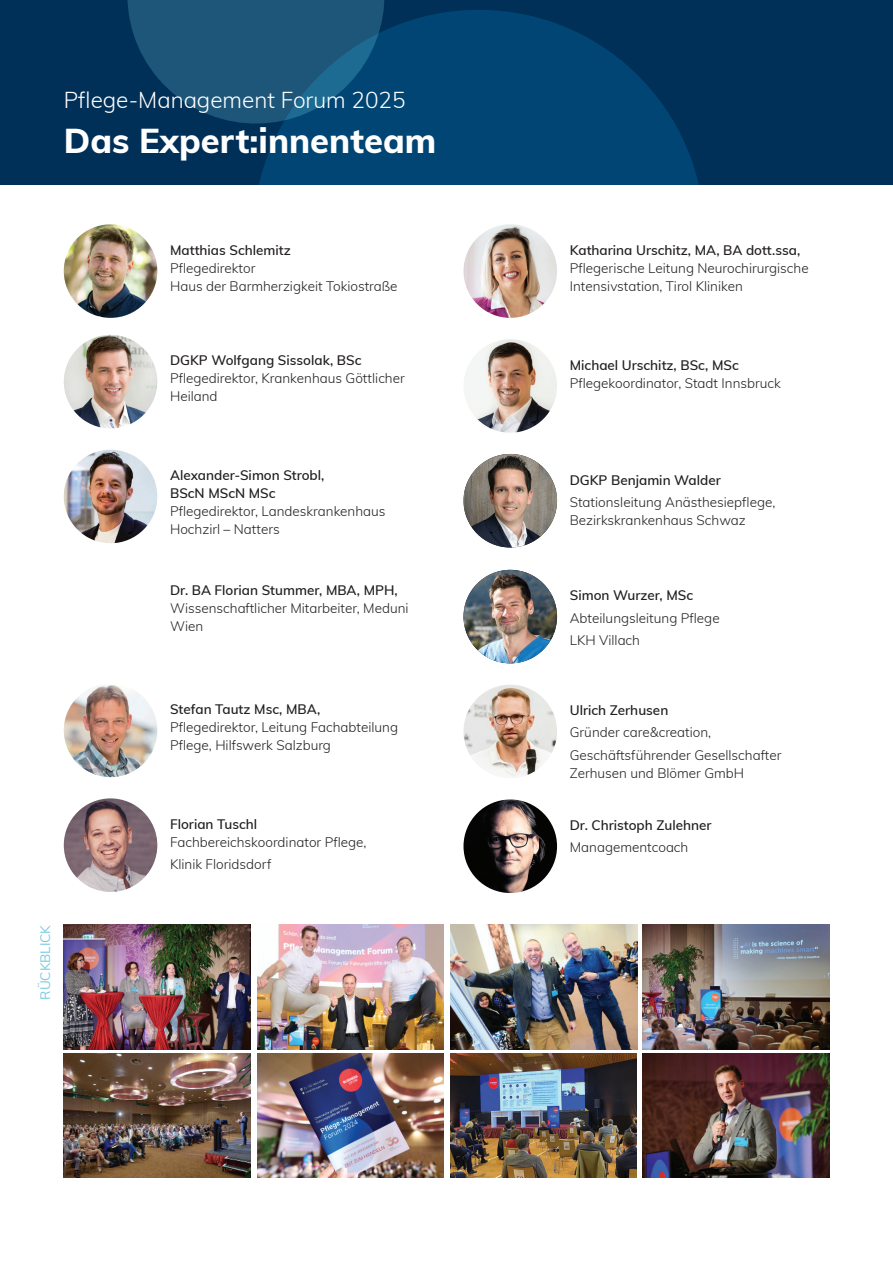
<style>
.page{position:relative;width:893px;height:1263px;background:#fff}
.page>*{position:absolute;margin:0;border:0;box-sizing:border-box;transform-origin:0 0}
.t1{font:800 34.5px "Muli";color:#fff}
.t2{font:300 22.5px "Muli";color:#fff}
.t3{font:300 13.5px/18px "Muli";color:#231f20}
.t4{font:600 13.5px/18px "Muli";color:#231f20}
.t5{font:13.5px "Muli";color:#7acae2}
</style>
<div class="page">
<div style="left:0;top:0;width:893px;height:185px;background:#003058"></div>
<svg style="left:127px;top:0;width:99px;height:120px"></svg>
<svg style="left:226px;top:0;width:473px;height:185px;fill:#004574"></svg>
<img style="left:64px;top:224px;width:93px;height:94px;border-radius:47px">
<img style="left:64px;top:335px;width:93px;height:93px;border-radius:47px">
<img style="left:64px;top:450px;width:93px;height:93px;border-radius:47px">
<img style="left:64px;top:684px;width:93px;height:93px;border-radius:47px">
<img style="left:64px;top:798px;width:93px;height:94px;border-radius:47px">
<img style="left:463px;top:224px;width:94px;height:94px;border-radius:47px">
<img style="left:463px;top:339px;width:94px;height:94px;border-radius:47px">
<img style="left:463px;top:454px;width:94px;height:93px;border-radius:47px">
<img style="left:463px;top:570px;width:94px;height:93px;border-radius:47px">
<img style="left:463px;top:685px;width:94px;height:93px;border-radius:47px">
<img style="left:463px;top:799px;width:94px;height:94px;border-radius:47px">
<img style="left:64px;top:925px;width:186px;height:124px">
<img style="left:257px;top:925px;width:187px;height:124px">
<img style="left:451px;top:925px;width:186px;height:124px">
<img style="left:64px;top:1054px;width:186px;height:124px">
<img style="left:257px;top:1054px;width:187px;height:124px">
<img style="left:642px;top:925px;width:187px;height:124px">
<img style="left:642px;top:1054px;width:187px;height:124px">
<img style="left:451px;top:1054px;width:186px;height:124px">
<h2 class="t2" style="left:64px;top:83px;width:343px">Pflege-Management Forum 2025</h2>
<h1 class="t1" style="left:64px;top:116px;width:374px">Das Expert:innenteam</h1>
<p class="t5" style="left:36px;top:1000px;width:76px;rotate:-90deg">RÜCKBLICK</p>
<p class="t4" style="left:170px;top:240px;width:122px">Matthias Schlemitz</p>
<p class="t3" style="left:170px;top:258px;width:229px">Pflegedirektor<br>Haus der Barmherzigkeit Tokiostraße</p>
<p class="t4" style="left:170px;top:351px;width:193px">DGKP Wolfgang Sissolak, BSc</p>
<p class="t3" style="left:170px;top:369px;width:236px">Pflegedirektor, Krankenhaus Göttlicher<br>Heiland</p>
<p class="t4" style="left:170px;top:466px;width:156px">Alexander-Simon Strobl,<br>BScN MScN MSc</p>
<p class="t3" style="left:170px;top:502px;width:217px">Pflegedirektor, Landeskrankenhaus<br>Hochzirl – Natters</p>
<p class="t4" style="left:170px;top:581px;width:229px">Dr. BA Florian Stummer, M BA, M PH ,</p>
<p class="t3" style="left:170px;top:599px;width:240px">Wissenschaftlicher Mitarbeiter, Meduni<br>Wien</p>
<p class="t4" style="left:170px;top:700px;width:152px">Stefan Tautz M sc, M BA,</p>
<p class="t3" style="left:170px;top:718px;width:229px">Pflegedirektor, Leitung Fachabteilung<br>Pflege, Hilfswerk Salzburg</p>
<p class="t4" style="left:170px;top:814px;width:89px">Florian Tuschl</p>
<p class="t3" style="left:170px;top:830px;width:198px;line-height:22.2px">Fachbereichskoordinator Pflege,<br>Klinik Floridsdorf</p>
<p class="t4" style="left:570px;top:240px;width:232px">Katharina U rschitz, MA, BA dott.ssa,</p>
<p class="t3" style="left:570px;top:258px;width:240px">Pflegerische Leitung Neurochirurgische<br>Intensivstation, Tirol Kliniken</p>
<p class="t4" style="left:570px;top:355px;width:170px">M ichael U rschitz, BSc, MSc</p>
<p class="t3" style="left:570px;top:373px;width:213px">Pflegekoordinator, Stadt Innsbruck</p>
<p class="t4" style="left:570px;top:470px;width:152px">DGKP Benjamin Walder</p>
<p class="t3" style="left:570px;top:492px;width:207px">Stationsleitung Anästhesiepflege,<br>Bezirkskrankenhaus Schwaz</p>
<p class="t4" style="left:570px;top:586px;width:125px">Simon Wurzer, MSc</p>
<p class="t3" style="left:570px;top:606px;width:151px;line-height:22.2px">Abteilungsleitung Pflege<br>LKH Villach</p>
<p class="t4" style="left:570px;top:701px;width:100px">U lrich Zerhusen</p>
<p class="t3" style="left:570px;top:721px;width:213px;line-height:22.2px">Gründer care&amp;creation,<br>Geschäftsführender Gesellschafter</p>
<p class="t3" style="left:570px;top:763px;width:176px">Zerhusen und Blömer GmbH</p>
<p class="t4" style="left:570px;top:815px;width:143px">Dr. Christoph Zulehner</p>
<p class="t3" style="left:570px;top:838px;width:120px">Managementcoach</p>
</div>
